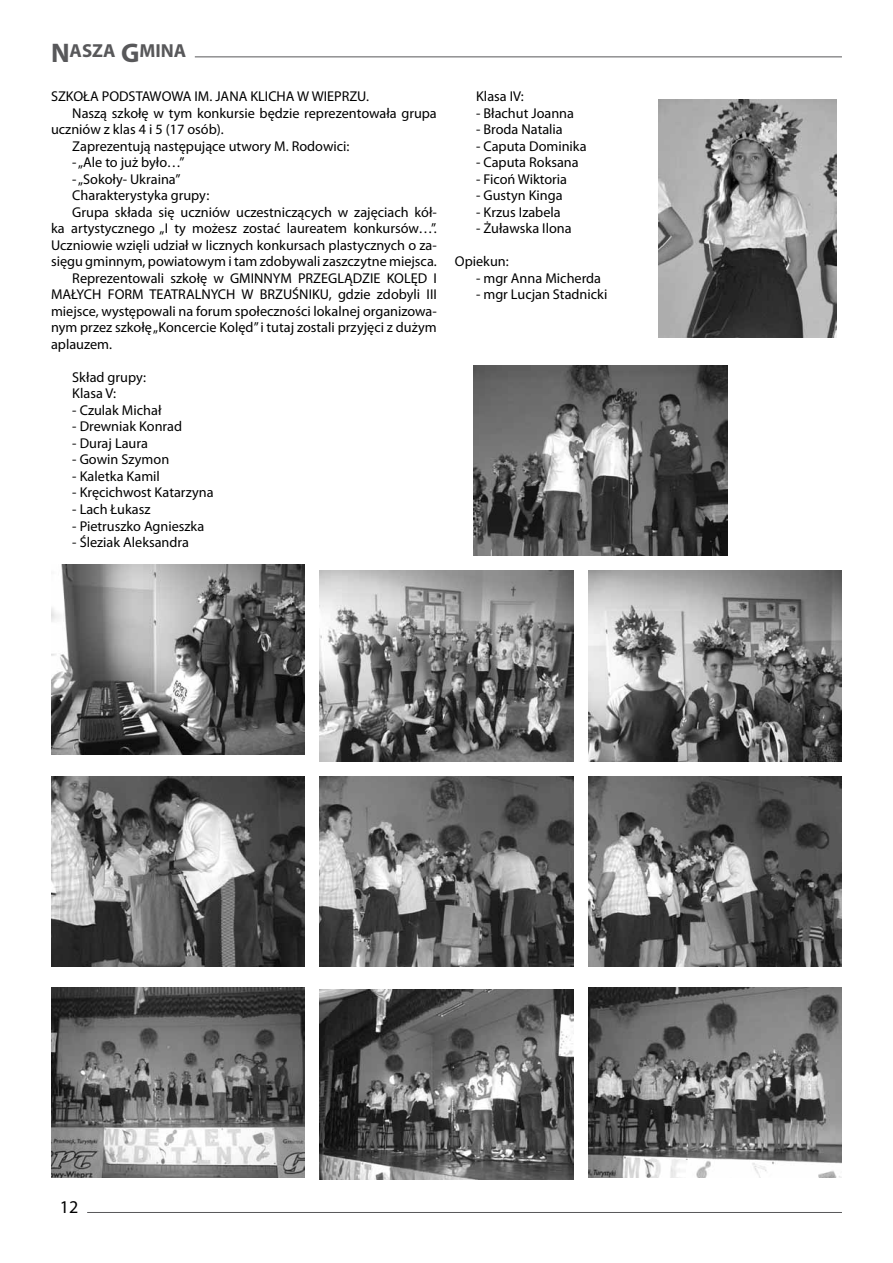
<style>
.page{position:relative;width:893px;height:1263px;background:#fff}
.page>*{position:absolute;margin:0;border:0;box-sizing:border-box;transform-origin:0 0}
.t1{font:700 18.9px "Myriad Pro";color:#58585a}
.t2{font:18px "Myriad Pro";color:#000}
.t3{font:14.25px/16.5px "Myriad Pro";color:#000}
.s1{font-size:27px}
</style>
<div class="page">
<hr style="left:87px;top:1212px;width:755px;height:1px;background:#58585a">
<hr style="left:195px;top:56px;width:647px;height:1px;background:#58585a">
<img style="left:51px;top:565px;width:253px;height:190px">
<img style="left:320px;top:571px;width:253px;height:190px">
<img style="left:588px;top:571px;width:254px;height:190px">
<img style="left:51px;top:776px;width:253px;height:190px">
<img style="left:320px;top:776px;width:253px;height:190px">
<img style="left:588px;top:776px;width:254px;height:190px">
<img style="left:320px;top:989px;width:253px;height:190px">
<img style="left:658px;top:99px;width:179px;height:238px">
<img style="left:474px;top:365px;width:253px;height:190px">
<img style="left:51px;top:988px;width:253px;height:190px">
<img style="left:588px;top:988px;width:254px;height:190px">
<h1 class="t1" style="left:51px;top:39px;width:137px"><span class="s1">N</span>ASZA <span class="s1">G</span>MINA</h1>
<p class="t3" style="left:51px;top:88px;width:320px">SZKOŁA PODSTAWOWA IM. JANA KLICHA W WIEPRZU.</p>
<p class="t3" style="left:72px;top:105px;width:366px">Naszą szkołę w tym konkursie będzie reprezentowała grupa</p>
<p class="t3" style="left:51px;top:121px;width:174px">uczniów z klas 4 i 5 (17 osób).</p>
<p class="t3" style="left:72px;top:138px;width:279px">Zaprezentują następujące utwory M. Rodowici:</p>
<p class="t3" style="left:72px;top:154px;width:114px">- „Ale to już było…”</p>
<p class="t3" style="left:72px;top:171px;width:110px">- „Sokoły- Ukraina”</p>
<p class="t3" style="left:72px;top:187px;width:139px">Charakterystyka grupy:</p>
<p class="t3" style="left:72px;top:204px;width:366px">Grupa składa się uczniów uczestniczących w zajęciach kół-</p>
<p class="t3" style="left:51px;top:220px;width:387px">ka artystycznego „I ty możesz zostać laureatem konkursów…”.</p>
<p class="t3" style="left:51px;top:237px;width:387px">Uczniowie wzięli udział w licznych konkursach plastycznych o za-</p>
<p class="t3" style="left:51px;top:253px;width:387px">sięgu gminnym, powiatowym i tam zdobywali zaszczytne miejsca.</p>
<p class="t3" style="left:72px;top:270px;width:366px">Reprezentowali szkołę w GMINNYM PRZEGLĄDZIE KOLĘD I</p>
<p class="t3" style="left:51px;top:286px;width:387px">MAŁYCH FORM TEATRALNYCH W BRZUŚNIKU, gdzie zdobyli III</p>
<p class="t3" style="left:51px;top:303px;width:387px">miejsce, występowali na forum społeczności lokalnej organizowa-</p>
<p class="t3" style="left:51px;top:319px;width:387px">nym przez szkołę „Koncercie Kolęd” i tutaj zostali przyjęci z dużym</p>
<p class="t3" style="left:51px;top:336px;width:63px">aplauzem.</p>
<p class="t3" style="left:72px;top:369px;width:75px">Skład grupy:<br>Klasa V:</p>
<p class="t3" style="left:72px;top:402px;width:91px">- Czulak Michał</p>
<p class="t3" style="left:72px;top:418px;width:111px">- Drewniak Konrad</p>
<p class="t3" style="left:72px;top:435px;width:77px">- Duraj Laura</p>
<p class="t3" style="left:72px;top:451px;width:98px">- Gowin Szymon</p>
<p class="t3" style="left:72px;top:468px;width:89px">- Kaletka Kamil</p>
<p class="t3" style="left:72px;top:484px;width:143px">- Kręcichwost Katarzyna</p>
<p class="t3" style="left:72px;top:501px;width:80px">- Lach Łukasz</p>
<p class="t3" style="left:72px;top:517px;width:134px">- Pietruszko Agnieszka</p>
<p class="t3" style="left:72px;top:534px;width:118px">- Śleziak Aleksandra</p>
<p class="t3" style="left:476px;top:88px;width:49px">Klasa IV:</p>
<p class="t3" style="left:476px;top:105px;width:99px">- Błachut Joanna</p>
<p class="t3" style="left:476px;top:121px;width:88px">- Broda Natalia</p>
<p class="t3" style="left:476px;top:138px;width:112px">- Caputa Dominika</p>
<p class="t3" style="left:476px;top:154px;width:104px">- Caputa Roksana</p>
<p class="t3" style="left:476px;top:171px;width:93px">- Ficoń Wiktoria</p>
<p class="t3" style="left:476px;top:187px;width:88px">- Gustyn Kinga</p>
<p class="t3" style="left:476px;top:204px;width:86px">- Krzus Izabela</p>
<p class="t3" style="left:476px;top:220px;width:97px">- Żuławska Ilona</p>
<p class="t3" style="left:455px;top:253px;width:55px">Opiekun:</p>
<p class="t3" style="left:476px;top:270px;width:127px">- mgr Anna Micherda</p>
<p class="t3" style="left:476px;top:286px;width:133px">- mgr Lucjan Stadnicki</p>
<p class="t2" style="left:60px;top:1196px;width:20px">12</p>
</div>
